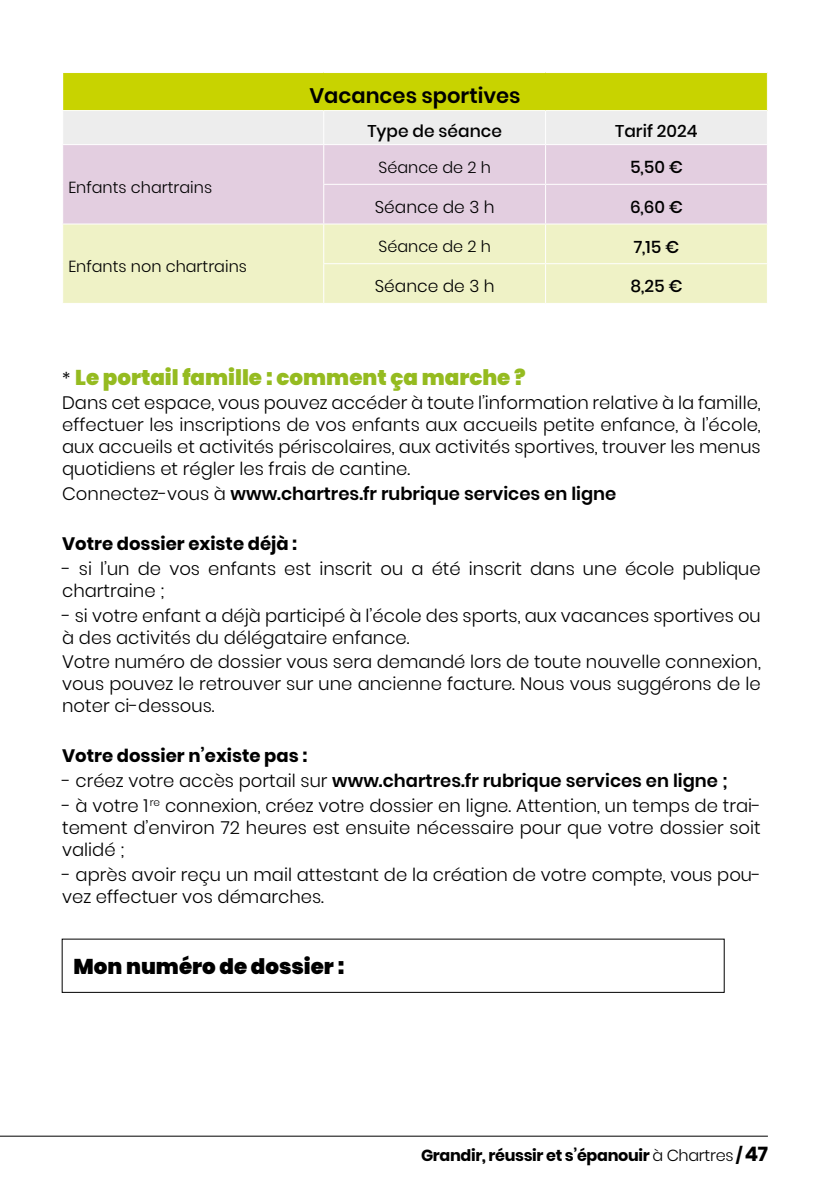
<style>
.page{position:relative;width:840px;height:1191px;background:#fff}
.page>*{position:absolute;margin:0;border:0;box-sizing:border-box;transform-origin:0 0}
.t1{font:900 21.4px "Poppins";color:#95bb20}
.t2{font:900 21.4px "Poppins";color:#000}
.t3{font:600 21px "Poppins";color:#000}
.t4{font:300 18px/22px "Poppins";color:#000;text-align:justify}
.t5{font:600 18px "Poppins";color:#000}
.t6{font:700 18px "Poppins";color:#000}
.t7{font:500 17px "Poppins";color:#000}
.t8{font:300 17px "Poppins";color:#000}
.t9{font:300 16px "Poppins";color:#000}
.t10{font:700 16px "Poppins";letter-spacing:-.02em;color:#000}
.s1{font-weight:300;font-size:18px;color:#000}
.s2{font-weight:300}
.s3{font-size:20px}
</style>
<div class="page">
<div style="left:63px;top:72px;width:704px;height:39px;background:#c8d300"></div>
<div style="left:63px;top:111px;width:703px;height:33px;background:#ededed"></div>
<div style="left:63px;top:145px;width:703px;height:78px;background:#e3cee0"></div>
<div style="left:63px;top:224px;width:703px;height:79px;background:#eff2c6"></div>
<hr style="left:62px;top:72px;width:261px;height:1px;background:#fff">
<hr style="left:323px;top:72px;width:222px;height:1px;background:#fff">
<hr style="left:545px;top:72px;width:222px;height:1px;background:#fff">
<hr style="left:766px;top:73px;width:1px;height:37px;background:#fff">
<hr style="left:62px;top:110px;width:261px;height:1px;background:#fff">
<hr style="left:323px;top:110px;width:222px;height:1px;background:#fff">
<hr style="left:323px;top:111px;width:1px;height:33px;background:#fff">
<hr style="left:545px;top:110px;width:222px;height:1px;background:#fff">
<hr style="left:544px;top:111px;width:1px;height:33px;background:#fff">
<hr style="left:323px;top:145px;width:1px;height:39px;background:#fff">
<hr style="left:544px;top:145px;width:1px;height:39px;background:#fff">
<hr style="left:323px;top:184px;width:222px;height:1px;background:#fff">
<hr style="left:323px;top:185px;width:1px;height:38px;background:#fff">
<hr style="left:545px;top:184px;width:222px;height:1px;background:#fff">
<hr style="left:544px;top:185px;width:1px;height:38px;background:#fff">
<hr style="left:323px;top:224px;width:1px;height:39px;background:#fff">
<hr style="left:544px;top:224px;width:1px;height:39px;background:#fff">
<hr style="left:323px;top:263px;width:222px;height:1px;background:#fff">
<hr style="left:323px;top:264px;width:1px;height:39px;background:#fff">
<hr style="left:545px;top:263px;width:222px;height:1px;background:#fff">
<hr style="left:544px;top:264px;width:1px;height:39px;background:#fff">
<div style="left:62px;top:938px;width:662px;height:55px;border:1px solid #000"></div>
<hr style="left:0;top:1135px;width:767px;height:1px;background:#000">
<p class="t9" style="left:68px;top:178px;width:145px">Enfants chartrains</p>
<p class="t9" style="left:68px;top:257px;width:180px">Enfants non chartrains</p>
<p class="t3" style="left:309px;top:83px;width:212px">Vacances sportives</p>
<p class="t7" style="left:367px;top:121px;width:136px">Type de séance</p>
<p class="t7" style="left:615px;top:121px;width:84px">Tarif 2024</p>
<p class="t9" style="left:378px;top:158px;width:114px">Séance de 2 h</p>
<p class="t7" style="left:629px;top:158px;width:54px">5,50 €</p>
<p class="t8" style="left:374px;top:197px;width:121px">Séance de 3 h</p>
<p class="t7" style="left:629px;top:197px;width:54px">6,60 €</p>
<p class="t9" style="left:378px;top:237px;width:114px">Séance de 2 h</p>
<p class="t7" style="left:633px;top:237px;width:47px">7,15 €</p>
<p class="t8" style="left:374px;top:277px;width:121px">Séance de 3 h</p>
<p class="t7" style="left:630px;top:277px;width:54px">8,25 €</p>
<p class="t1" style="left:62px;top:364px;width:464px"><span class="s1">*</span> Le portail famille : comment ça marche ?</p>
<p class="t4" style="left:62px;top:392px;width:699px">Dans cet espace, vous pouvez accéder à toute l’information relative à la famille, effectuer les inscriptions de vos enfants aux accueils petite enfance, à l’école, aux accueils et activités périscolaires, aux activités sportives, trouver les menus quotidiens et régler les frais de cantine.</p>
<p class="t5" style="left:62px;top:483px;width:555px"><span class="s2">Connectez-vous à</span> www.chartres.fr rubrique services en ligne</p>
<p class="t6" style="left:62px;top:533px;width:236px">Votre dossier existe déjà :</p>
<p class="t4" style="left:62px;top:557px;width:699px">- si l’un de vos enfants est inscrit ou a été inscrit dans une école publique chartraine ;</p>
<p class="t4" style="left:62px;top:604px;width:699px">- si votre enfant a déjà participé à l’école des sports, aux vacances sportives ou à des activités du délégataire enfance.</p>
<p class="t4" style="left:62px;top:651px;width:699px">Votre numéro de dossier vous sera demandé lors de toute nouvelle connexion, vous pouvez le retrouver sur une ancienne facture. Nous vous suggérons de le noter ci-dessous.</p>
<p class="t6" style="left:62px;top:745px;width:246px">Votre dossier n’existe pas :</p>
<p class="t5" style="left:62px;top:770px;width:666px"><span class="s2">- créez votre accès portail sur</span> www.chartres.fr rubrique services en ligne ;</p>
<p class="t4" style="left:62px;top:794px;width:700px">- à votre 1<sup>re</sup> connexion, créez votre dossier en ligne. Attention, un temps de trai&shy;tement d’environ 72 heures est ensuite nécessaire pour que votre dossier soit validé ;</p>
<p class="t4" style="left:62px;top:863px;width:700px">- après avoir reçu un mail attestant de la création de votre compte, vous pou&shy;vez effectuer vos démarches.</p>
<p class="t2" style="left:73px;top:954px;width:272px">Mon numéro de dossier :</p>
<p class="t10" style="left:421px;top:1146px;width:348px">Grandir, réussir et s’épanouir <span class="s2">à Chartres</span> / <span class="s3">47</span></p>
</div>
